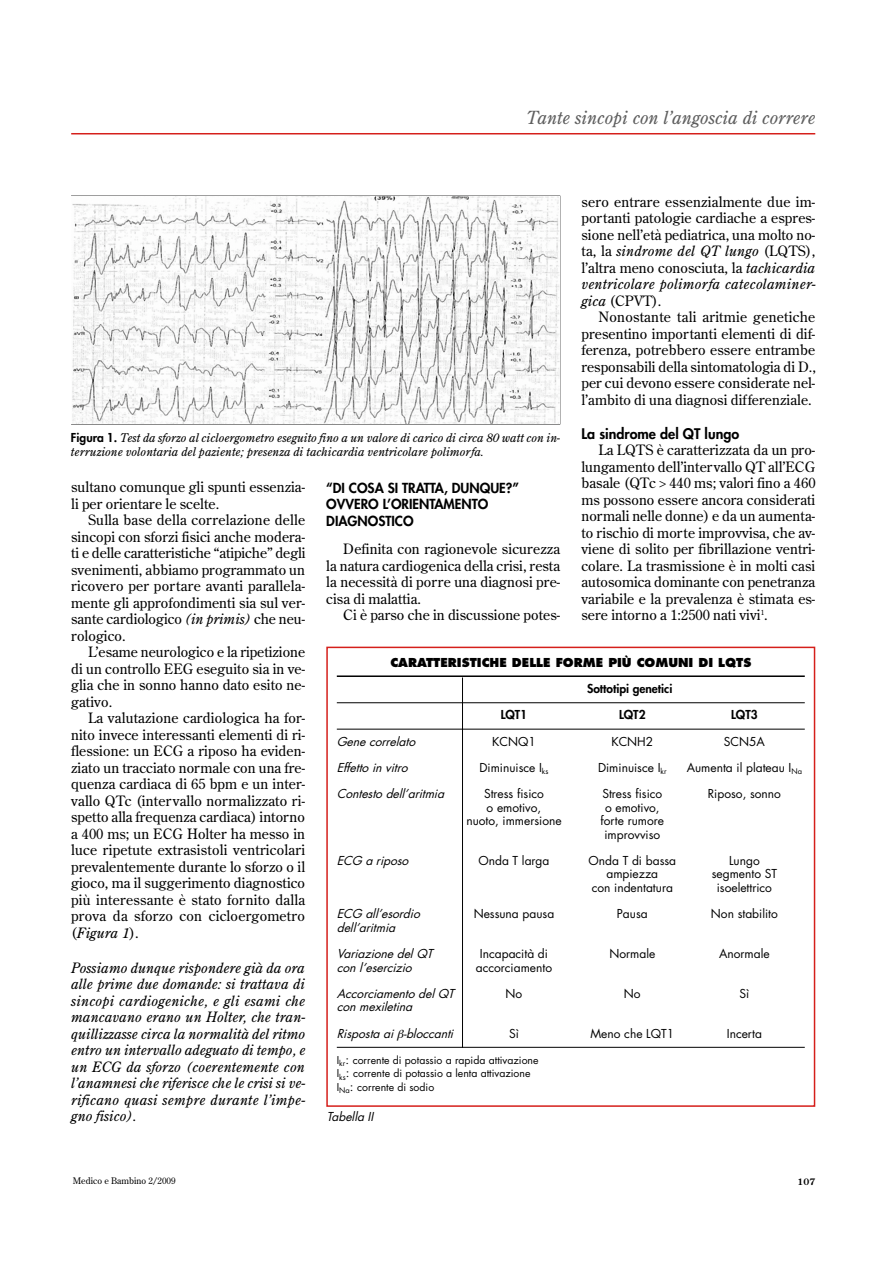
<style>
.page{position:relative;width:891px;height:1262px;background:#fff}
.page>*{position:absolute;margin:0;border:0;box-sizing:border-box;transform-origin:0 0}
.t1{font:italic 18px "Century Old Style";color:#5e5e5e}
.t2{font:14.25px/16.5px "Century Old Style";letter-spacing:.005em;color:#000;text-align:justify}
.t3{font:italic 14.25px/16.5px "Century Old Style";letter-spacing:.015em;color:#000;text-align:justify}
.t4{font:800 14.25px "Futura";color:#000}
.t5{font:800 13.5px/16.5px "Futura";color:#000}
.t6{font:12px/13.5px "Futura";color:#000;text-align:center}
.t7{font:italic 12px/26.2px "Futura";color:#000}
.t8{font:italic 12px/13.5px "Century Old Style";letter-spacing:.005em;color:#000}
.t9{font:800 12px "Futura";color:#000}
.t10{font:800 12px "Futura";color:#000}
.t11{font:italic 12px "Futura";letter-spacing:.005em;color:#000}
.t12{font:10.5px/13.5px "Futura";color:#000}
.t13{font:9px "Century Old Style";color:#000}
.t14{font:700 9px "Century Old Style";color:#000}
.s1{font-style:italic}
.s2{font-family:"Futura";font-weight:800;font-style:normal}
.s3{font-size:12px}
</style>
<div class="page">
<hr style="left:71px;top:133px;width:744px;height:1px;background:#d51f1b">
<img style="left:72px;top:196px;width:487px;height:227px">
<hr style="left:337px;top:675px;width:468px;height:2px;background:#000">
<div style="left:326px;top:646px;width:489px;height:460px;border:2px solid #d51f1b"></div>
<svg style="left:336px;top:677px;width:469px;height:371px"></svg>
<p class="t1" style="left:526px;top:111px;width:291px">Tante sincopi con l’angoscia di correre</p>
<p class="t2" style="left:581px;top:194px;width:236px">sero entrare essenzialmente due im&shy;portanti patologie cardiache a espres&shy;sione nell’età pediatrica, una molto no&shy;ta, la <span class="s1">sindrome del QT lungo</span> (LQTS), l’altra meno conosciuta, la <span class="s1">tachicardia ventricolare polimorfa catecolaminer&shy;gica</span> (CPVT).</p>
<p class="t2" style="left:581px;top:310px;width:236px;text-indent:17px">Nonostante tali aritmie genetiche presentino importanti elementi di dif&shy;ferenza, potrebbero essere entrambe responsabili della sintomatologia di D., per cui devono essere considerate nel&shy;l’ambito di una diagnosi differenziale.</p>
<p class="t4" style="left:581px;top:426px;width:159px">La sindrome del QT lungo</p>
<p class="t2" style="left:581px;top:442px;width:236px;text-indent:17px">La LQTS è caratterizzata da un pro&shy;lungamento dell’intervallo QT all’ECG basale (QTc &gt; 440 ms; valori fino a 460 ms possono essere ancora considerati normali nelle donne) e da un aumenta&shy;to rischio di morte improvvisa, che av&shy;viene di solito per fibrillazione ventri&shy;colare. La trasmissione è in molti casi autosomica dominante con penetranza variabile e la prevalenza è stimata es&shy;sere intorno a 1:2500 nati vivi<sup>1</sup>.</p>
<p class="t8" style="left:71px;top:432px;width:491px"><span class="s2">Figura 1.</span> Test da sforzo al cicloergometro eseguito fino a un valore di carico di circa 80 watt con in&shy;terruzione volontaria del paziente; presenza di tachicardia ventricolare polimorfa.</p>
<p class="t2" style="left:71px;top:479px;width:235px">sultano comunque gli spunti essenzia&shy;li per orientare le scelte.</p>
<p class="t2" style="left:71px;top:512px;width:236px;text-indent:17px">Sulla base della correlazione delle sincopi con sforzi fisici anche modera&shy;ti e delle caratteristiche “atipiche” degli svenimenti, abbiamo programmato un ricovero per portare avanti parallela&shy;mente gli approfondimenti sia sul ver&shy;sante cardiologico <span class="s1">(in primis)</span> che neu&shy;rologico.</p>
<p class="t2" style="left:71px;top:644px;width:236px;text-indent:17px">L’esame neurologico e la ripetizione di un controllo EEG eseguito sia in ve&shy;glia che in sonno hanno dato esito ne&shy;gativo.</p>
<p class="t2" style="left:71px;top:710px;width:235px;text-indent:17px">La valutazione cardiologica ha for&shy;nito invece interessanti elementi di ri&shy;flessione: un ECG a riposo ha eviden&shy;ziato un tracciato normale con una fre&shy;quenza cardiaca di 65 bpm e un inter&shy;vallo QTc (intervallo normalizzato ri&shy;spetto alla frequenza cardiaca) intorno a 400 ms; un ECG Holter ha messo in luce ripetute extrasistoli ventricolari prevalentemente durante lo sforzo o il gioco, ma il suggerimento diagnostico più interessante è stato fornito dalla prova da sforzo con cicloergometro (<span class="s1">Figura 1</span>).</p>
<p class="t3" style="left:71px;top:960px;width:236px">Possiamo dunque rispondere già da ora alle prime due domande: si trattava di sincopi cardiogeniche, e gli esami che mancavano erano un Holter, che tran&shy;quillizzasse circa la normalità del ritmo entro un intervallo adeguato di tempo, e un ECG da sforzo (coerentemente con l’anamnesi che riferisce che le crisi si ve&shy;rificano quasi sempre durante l’impe&shy;gno fisico).</p>
<p class="t5" style="left:326px;top:480px;width:194px">“DI COSA SI TRATTA, DUNQUE?”<br>OVVERO L’ORIENTAMENTO<br>DIAGNOSTICO</p>
<p class="t2" style="left:326px;top:541px;width:235px;text-indent:17px">Definita con ragionevole sicurezza la natura cardiogenica della crisi, resta la necessità di porre una diagnosi pre&shy;cisa di malattia.</p>
<p class="t2" style="left:343px;top:607px;width:218px">Ci è parso che in discussione potes-</p>
<p class="t9" style="left:390px;top:657px;width:363px">CARATTERISTICHE DELLE FORME PIÙ COMUNI DI LQTS</p>
<p class="t10" style="left:587px;top:683px;width:87px">Sottotipi genetici</p>
<p class="t10" style="left:501px;top:709px;width:28px">LQT1</p>
<p class="t10" style="left:619px;top:709px;width:28px">LQT2</p>
<p class="t10" style="left:731px;top:709px;width:28px">LQT3</p>
<p class="t7" style="left:337px;top:729px;width:83px">Gene correlato</p>
<p class="t6" style="left:492px;top:735px;width:45px">KCNQ1</p>
<p class="t6" style="left:611px;top:735px;width:43px">KCNH2</p>
<p class="t6" style="left:724px;top:735px;width:43px">SCN5A</p>
<p class="t7" style="left:337px;top:755px;width:76px">Effetto in vitro</p>
<p class="t6" style="left:479px;top:761px;width:71px">Diminuisce I<sub>ks</sub></p>
<p class="t6" style="left:598px;top:761px;width:70px">Diminuisce I<sub>kr</sub></p>
<p class="t6" style="left:687px;top:761px;width:117px">Aumenta il plateau I<sub>Na</sub></p>
<p class="t7" style="left:337px;top:781px;width:112px">Contesto dell’aritmia</p>
<p class="t6" style="left:484px;top:788px;width:61px">Stress fisico</p>
<p class="t6" style="left:602px;top:788px;width:61px">Stress fisico</p>
<p class="t6" style="left:708px;top:788px;width:75px">Riposo, sonno</p>
<p class="t6" style="left:487px;top:801px;width:56px">o emotivo,</p>
<p class="t6" style="left:605px;top:801px;width:56px">o emotivo,</p>
<p class="t6" style="left:466px;top:815px;width:97px">nuoto, immersione</p>
<p class="t6" style="left:601px;top:815px;width:65px">forte rumore improvviso</p>
<p class="t7" style="left:337px;top:848px;width:76px">ECG a riposo</p>
<p class="t6" style="left:478px;top:855px;width:73px">Onda T larga</p>
<p class="t6" style="left:589px;top:855px;width:89px">Onda T di bassa</p>
<p class="t6" style="left:729px;top:855px;width:32px">Lungo</p>
<p class="t6" style="left:606px;top:868px;width:53px">ampiezza</p>
<p class="t6" style="left:712px;top:868px;width:67px">segmento ST</p>
<p class="t6" style="left:592px;top:882px;width:83px">con indentatura</p>
<p class="t6" style="left:717px;top:882px;width:57px">isoelettrico</p>
<p class="t7" style="left:337px;top:901px;width:88px">ECG all’esordio</p>
<p class="t6" style="left:474px;top:908px;width:82px">Nessuna pausa</p>
<p class="t6" style="left:617px;top:908px;width:32px">Pausa</p>
<p class="t6" style="left:711px;top:908px;width:68px">Non stabilito</p>
<p class="t7" style="left:337px;top:915px;width:100px">dell’aritmia<br>Variazione delQT</p>
<p class="t6" style="left:480px;top:948px;width:70px">Incapacità di</p>
<p class="t6" style="left:609px;top:948px;width:47px">Normale</p>
<p class="t6" style="left:719px;top:948px;width:52px">Anormale</p>
<p class="t7" style="left:337px;top:955px;width:80px">con l’esercizio</p>
<p class="t6" style="left:476px;top:961px;width:78px">accorciamento</p>
<p class="t7" style="left:337px;top:981px;width:122px">Accorciamento delQT</p>
<p class="t6" style="left:506px;top:987px;width:18px">No</p>
<p class="t6" style="left:624px;top:987px;width:18px">No</p>
<p class="t6" style="left:739px;top:987px;width:11px">Sì</p>
<p class="t7" style="left:337px;top:994px;width:121px">con mexiletina<br>Risposta ai -bloccanti</p>
<p class="t6" style="left:509px;top:1027px;width:11px">Sì</p>
<p class="t6" style="left:591px;top:1027px;width:85px">Meno che LQT1</p>
<p class="t6" style="left:727px;top:1027px;width:37px">Incerta</p>
<p class="t12" style="left:337px;top:1054px;width:203px">I<sub>kr</sub><span class="s3">:</span> corrente di potassio a rapida attivazione<br>I<sub>ks</sub><span class="s3">:</span> corrente di potassio a lenta attivazione<br>I<sub>Na</sub><span class="s3">:</span> corrente di sodio</p>
<p class="t11" style="left:327px;top:1111px;width:48px">Tabella II</p>
<p class="t13" style="left:73px;top:1176px;width:104px">Medico e Bambino 2/2009</p>
<p class="t14" style="left:798px;top:1178px;width:19px">107</p>
</div>
